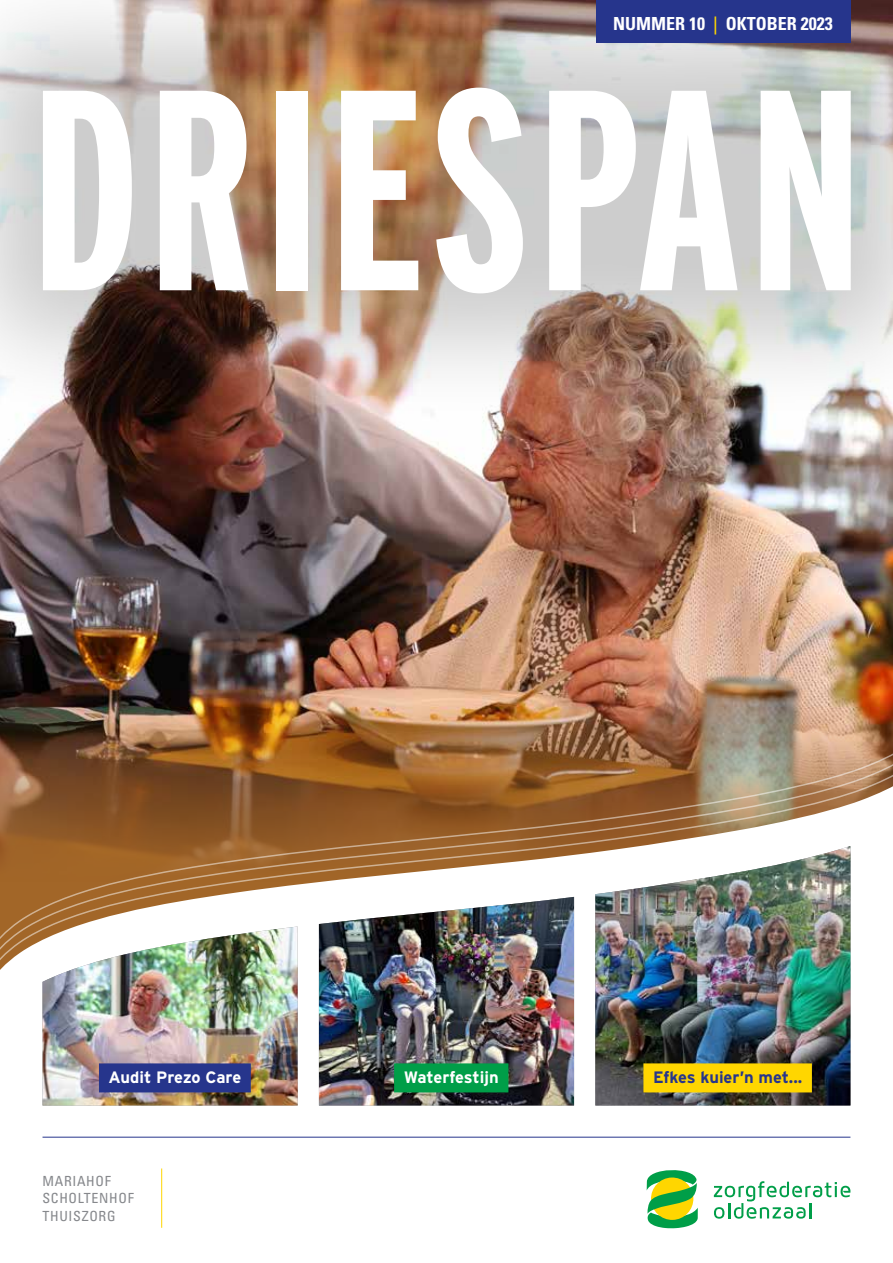
<style>
.page{position:relative;width:893px;height:1263px;background:#fff}
.page>*{position:absolute;margin:0;border:0;box-sizing:border-box;transform-origin:0 0}
.t1{font:700 285px "Interstate Compressed";letter-spacing:.025em;color:#fff}
.t2{font:700 condensed 18px "Univers LT Std";color:#fff}
.t3{font:700 16.5px "Interstate";letter-spacing:-.005em;color:#fff}
.t4{font:700 16.5px "Interstate";letter-spacing:-.005em;color:#26358c}
.t5{font:condensed 13.95px/17.2px "Univers LT Std";letter-spacing:.05em;color:#86888c}
.s1{font-weight:400;font-stretch:normal;color:#ffd600}
</style>
<div class="page">
<img style="left:0;top:424px;width:893px;height:319px">
<img style="left:0;top:743px;width:893px;height:468px">
<hr style="left:161px;top:1168px;width:1px;height:60px;background:#ffd600">
<svg style="left:647px;top:1170px;width:51px;height:58px;background:#7cc051"></svg>
<svg style="left:714px;top:1181px;width:136px;height:38px"></svg>
<hr style="left:43px;top:1137px;width:807px;height:1px;background:#26358c">
<div style="left:0;top:0;width:893px;height:424px;background:#000;opacity:.2"></div>
<div style="left:596px;top:0;width:254px;height:43px;background:#26358c"></div>
<img style="left:595px;top:846px;width:255px;height:259px">
<div style="left:643px;top:1063px;width:169px;height:29px;background:#ffd600"></div>
<p class="t2" style="left:613px;top:13px;width:221px">NUMMER 10 <span class="s1">|</span> OKTOBER 2023</p>
<h1 class="t1" style="left:30px;top:33px;width:835px">DRIESPAN</h1>
<p class="t3" style="left:109px;top:1068px;width:134px">Audit Prezo Care</p>
<p class="t3" style="left:404px;top:1068px;width:97px">Waterfestijn</p>
<p class="t5" style="left:43px;top:1172px;width:93px">MARIAHOF<br>SCHOLTENHOF<br>THUISZORG</p>
<p class="t4" style="left:653px;top:1068px;width:151px">Efkes kuier’n met...</p>
</div>
